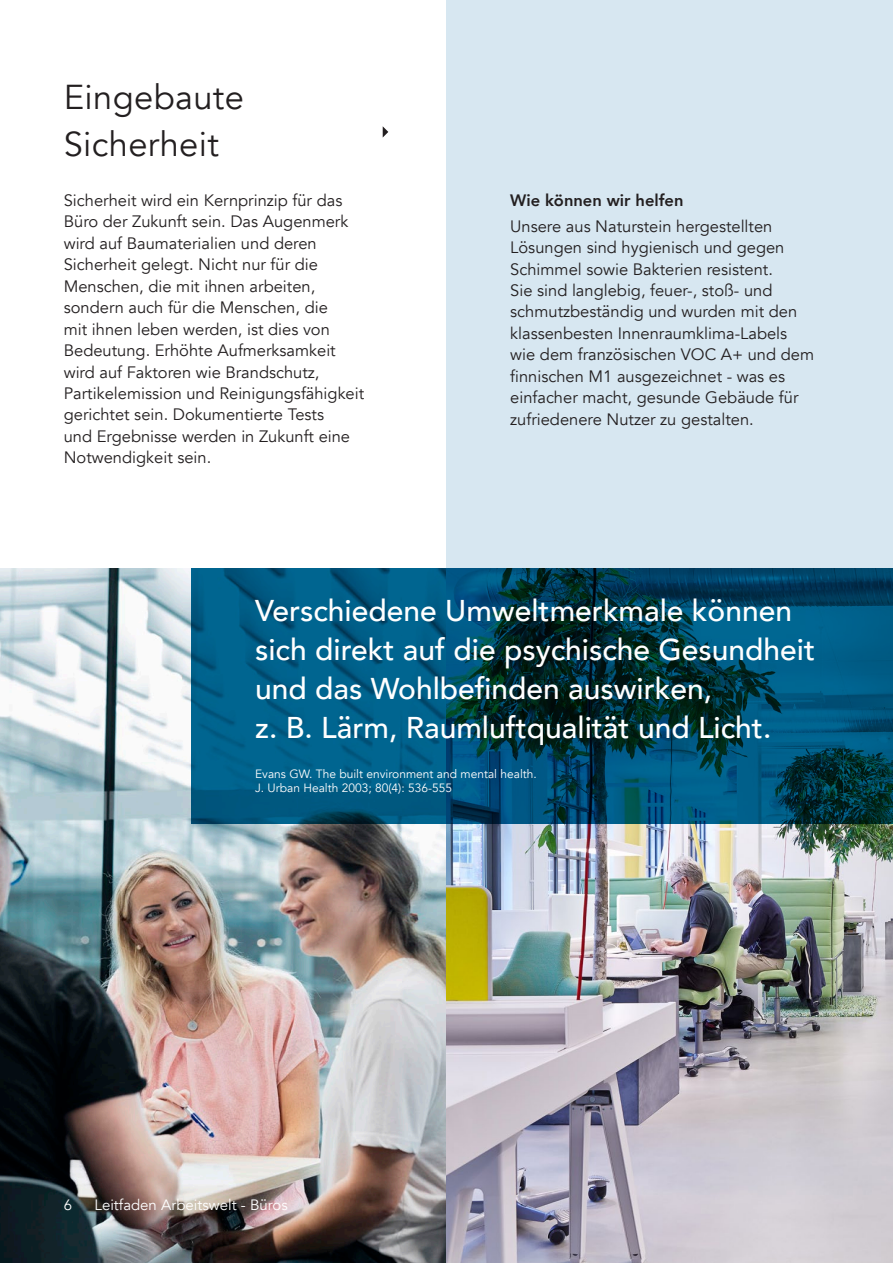
<style>
.page{position:relative;width:893px;height:1263px;background:#fff}
.page>*{position:absolute;margin:0;border:0;box-sizing:border-box;transform-origin:0 0}
.t1{font:34.5px/47px "Avenir";letter-spacing:.01em;color:#231f20}
.t2{font:500 30px/39px "Avenir";color:#fff}
.t3{font:16.5px/21.5px "Avenir";color:#231f20}
.t4{font:800 16.5px "Avenir";color:#231f20}
.t5{font:15px "Avenir";color:#fff}
.t6{font:12px/14.4px "Avenir";color:#fff}
</style>
<div class="page">
<div style="left:446px;top:0;width:447px;height:568px;background:#d7e7f1"></div>
<img style="left:0;top:568px;width:893px;height:695px">
<svg style="left:192px;top:568px;width:701px;height:255px;background:#004d6c"></svg>
<svg style="left:383px;top:126px;width:5px;height:11px"></svg>
<h1 class="t1" style="left:64px;top:75px;width:182px">Eingebaute<br>Sicherheit</h1>
<p class="t3" style="left:64px;top:190px;width:302px">Sicherheit wird ein Kernprinzip für das Büro der Zukunft sein. Das Augenmerk wird auf Baumaterialien und deren Sicherheit gelegt. Nicht nur für die Menschen, die mit ihnen arbeiten, sondern auch für die Menschen, die<br>mit ihnen leben werden, ist dies von Bedeutung. Erhöhte Aufmerksamkeit wird auf Faktoren wie Brandschutz, Partikelemission und Reinigungsfähigkeit gerichtet sein. Dokumentierte Tests<br>und Ergebnisse werden in Zukunft eine Notwendigkeit sein.</p>
<p class="t4" style="left:510px;top:187px;width:175px">Wie können wir helfen</p>
<p class="t3" style="left:510px;top:216px;width:305px">Unsere aus Naturstein hergestellten Lösungen sind hygienisch und gegen Schimmel sowie Bakterien resistent.<br>Sie sind langlebig, feuer-, stoß- und schmutzbeständig und wurden mit den klassenbesten Innenraumklima-Labels wie dem französischen VOC A+ und dem finnischen M1 ausgezeichnet - was es einfacher macht, gesunde Gebäude für zufriedenere Nutzer zu gestalten.</p>
<h2 class="t2" style="left:255px;top:589px;width:562px">Verschiedene Umweltmerkmale können sich direkt auf die psychische Gesundheit und das Wohlbefinden auswirken,<br>z. B. Lärm, Raumluftqualität und Licht.</h2>
<p class="t6" style="left:255px;top:767px;width:283px">Evans GW. The built environment and mental health.<br>J. Urban Health 2003; 80(4): 536-555</p>
<p class="t5" style="left:64px;top:1196px;width:10px">6</p>
<p class="t5" style="left:94px;top:1196px;width:195px">Leitfaden Arbeitswelt - Büros</p>
</div>
